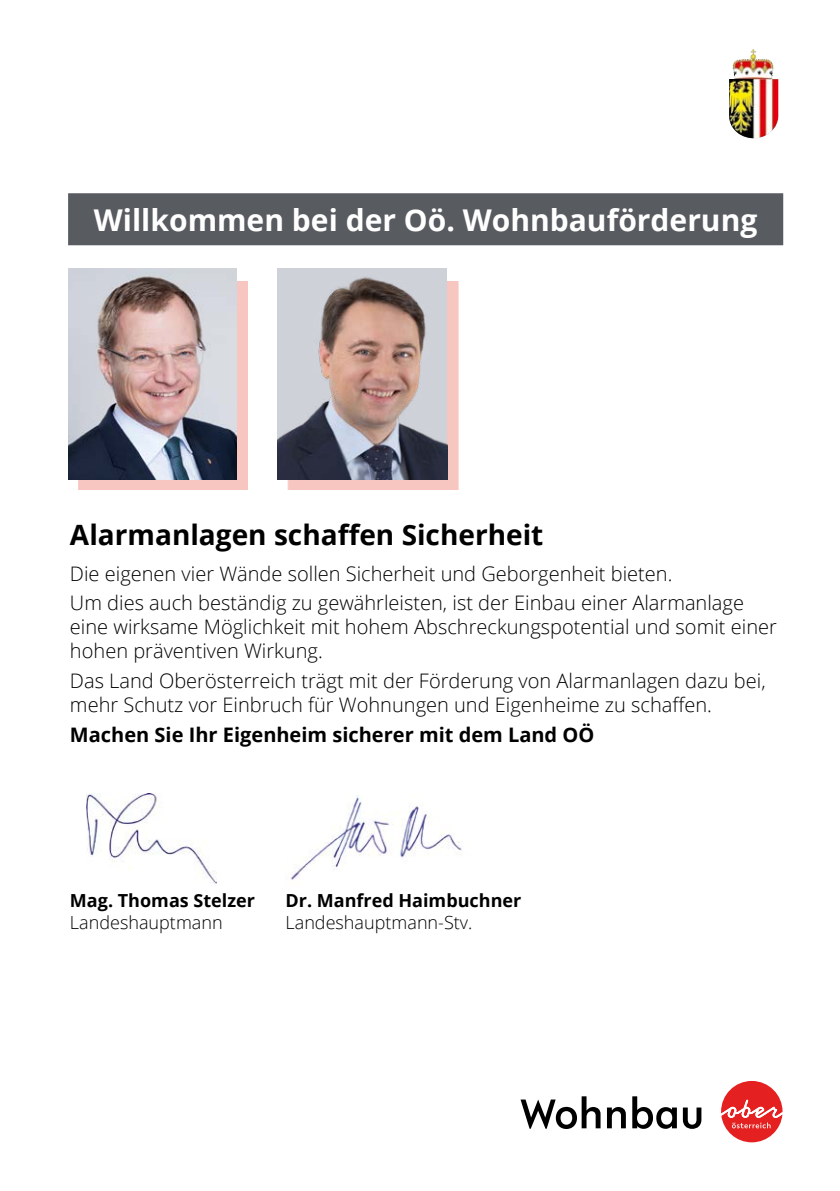
<style>
.page{position:relative;width:840px;height:1191px;background:#fff}
.page>*{position:absolute;margin:0;border:0;box-sizing:border-box;transform-origin:0 0}
.P_Vorwort_Ü{font:700 30px "Open Sans";color:#fff}
.t1{font:700 28px "Open Sans";color:#000}
.Vorwort_FT{font:300 20px/24px "Open Sans";color:#000}
.Vorwort_FT-2{font:700 20px "Open Sans";color:#000}
.LH_LH-Stv{font:700 18px "Open Sans";color:#000}
.LH_LH-Stv-2{font:300 18px "Open Sans";color:#000}
</style>
<div class="page">
<img style="left:86px;top:794px;width:131px;height:89px">
<img style="left:290px;top:795px;width:172px;height:85px">
<div style="left:78px;top:281px;width:169px;height:208px;background:#f8c6c0"></div>
<img style="left:68px;top:268px;width:169px;height:212px">
<div style="left:288px;top:281px;width:170px;height:208px;background:#f8c6c0"></div>
<img style="left:277px;top:268px;width:170px;height:211px">
<div style="left:68px;top:193px;width:714px;height:52px;background:#585b5f"></div>
<svg style="left:721px;top:1081px;width:61px;height:61px"></svg>
<svg style="left:520px;top:1096px;width:181px;height:33px"></svg>
<img style="left:729px;top:51px;width:48px;height:87px">
<p class="P_Vorwort_Ü" style="left:94px;top:199px;width:664px">Willkommen bei der Oö. Wohnbauförderung</p>
<h1 class="t1" style="left:70px;top:515px;width:474px">Alarmanlagen schaffen Sicherheit</h1>
<p class="Vorwort_FT" style="left:70px;top:561px;width:603px">Die eigenen vier Wände sollen Sicherheit und Geborgenheit bieten.</p>
<p class="Vorwort_FT" style="left:70px;top:590px;width:708px">Um dies auch beständig zu gewährleisten, ist der Einbau einer Alarmanlage eine wirksame Möglichkeit mit hohem Abschreckungspotential und somit einer hohen präventiven Wirkung.</p>
<p class="Vorwort_FT" style="left:70px;top:668px;width:696px">Das Land Oberösterreich trägt mit der Förderung von Alarmanlagen dazu bei, mehr Schutz vor Einbruch für Wohnungen und Eigenheime zu schaffen.</p>
<p class="Vorwort_FT-2" style="left:70px;top:720px;width:525px">Machen Sie Ihr Eigenheim sicherer mit dem Land OÖ</p>
<p class="LH_LH-Stv" style="left:70px;top:888px;width:186px">Mag. Thomas Stelzer</p>
<p class="LH_LH-Stv-2" style="left:70px;top:910px;width:154px">Landeshauptmann</p>
<p class="LH_LH-Stv" style="left:285px;top:888px;width:237px">Dr. Manfred Haimbuchner</p>
<p class="LH_LH-Stv-2" style="left:285px;top:910px;width:188px">Landeshauptmann-Stv.</p>
</div>
